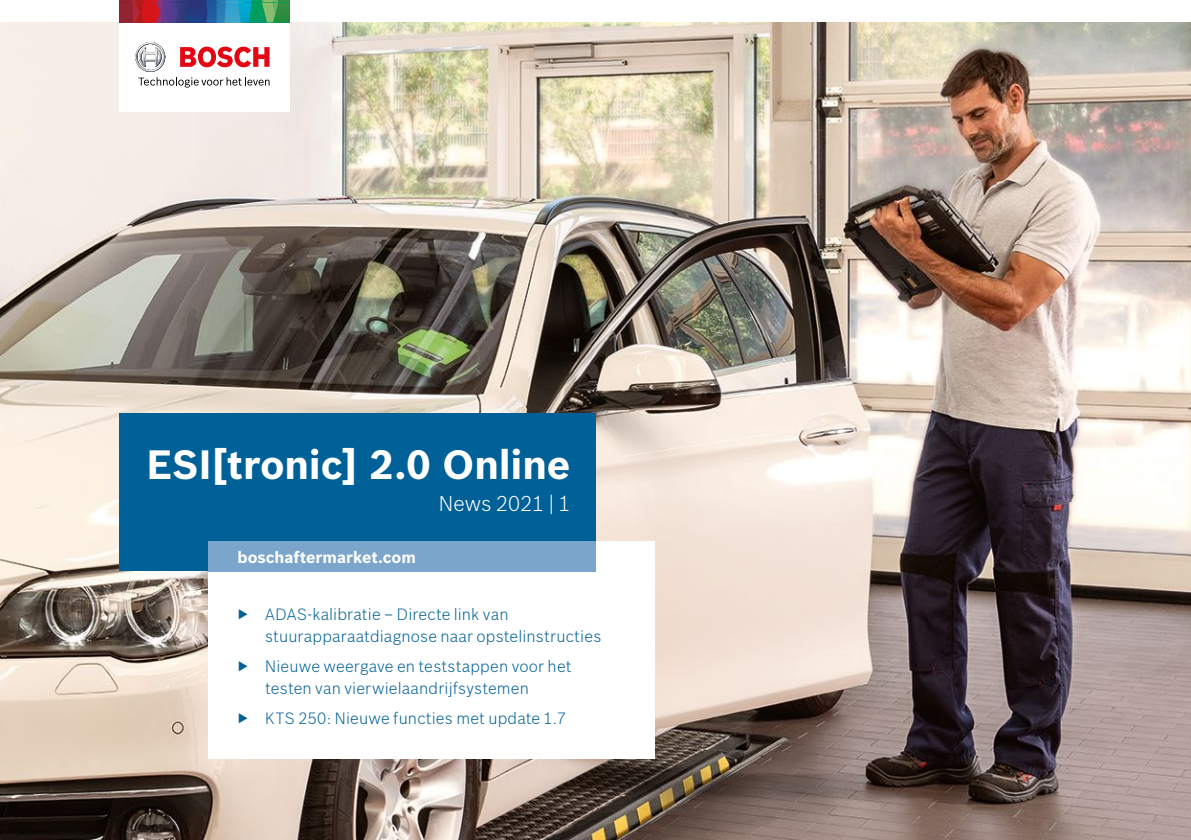
<style>
.page{position:relative;width:1191px;height:840px;background:#fff}
.page>*{position:absolute;margin:0;border:0;box-sizing:border-box;transform-origin:0 0}
.t1{font:700 40px "Bosch Sans";letter-spacing:-.005em;color:#fff}
.t2{font:300 21px "Bosch Sans";color:#fff}
.t3{font:300 16px/22px "Bosch Sans";letter-spacing:.01em;color:#006098}
.t4{font:700 16px "Bosch Sans";color:#fff}
</style>
<div class="page">
<img style="left:0;top:23px;width:1191px;height:816px">
<div style="left:119px;top:413px;width:476px;height:158px;background:#006098"></div>
<div style="left:208px;top:540px;width:447px;height:218px;background:#fff"></div>
<div style="left:208px;top:540px;width:387px;height:31px;background:#7ba5cb"></div>
<div style="left:119px;top:3px;width:170px;height:109px;background:#fff"></div>
<svg style="left:119px;top:0;width:170px;height:22px;background:#505f72"></svg>
<svg style="left:135px;top:42px;width:134px;height:46px"></svg>
<h1 class="t1" style="left:146px;top:439px;width:425px">ESI[tronic] 2.0 Online</h1>
<h2 class="t2" style="left:439px;top:490px;width:133px">News 2021 | 1</h2>
<p class="t4" style="left:237px;top:546px;width:180px">boschaftermarket.com</p>
<p class="t3" style="left:265px;top:602px;width:338px">ADAS-kalibratie – Directe link van stuurapparaatdiagnose naar opstelinstructies</p>
<p class="t3" style="left:265px;top:654px;width:308px">Nieuwe weergave en teststappen voor het testen van vierwielaandrijfsystemen</p>
<p class="t3" style="left:265px;top:706px;width:302px">KTS 250: Nieuwe functies met update 1.7</p>
</div>
